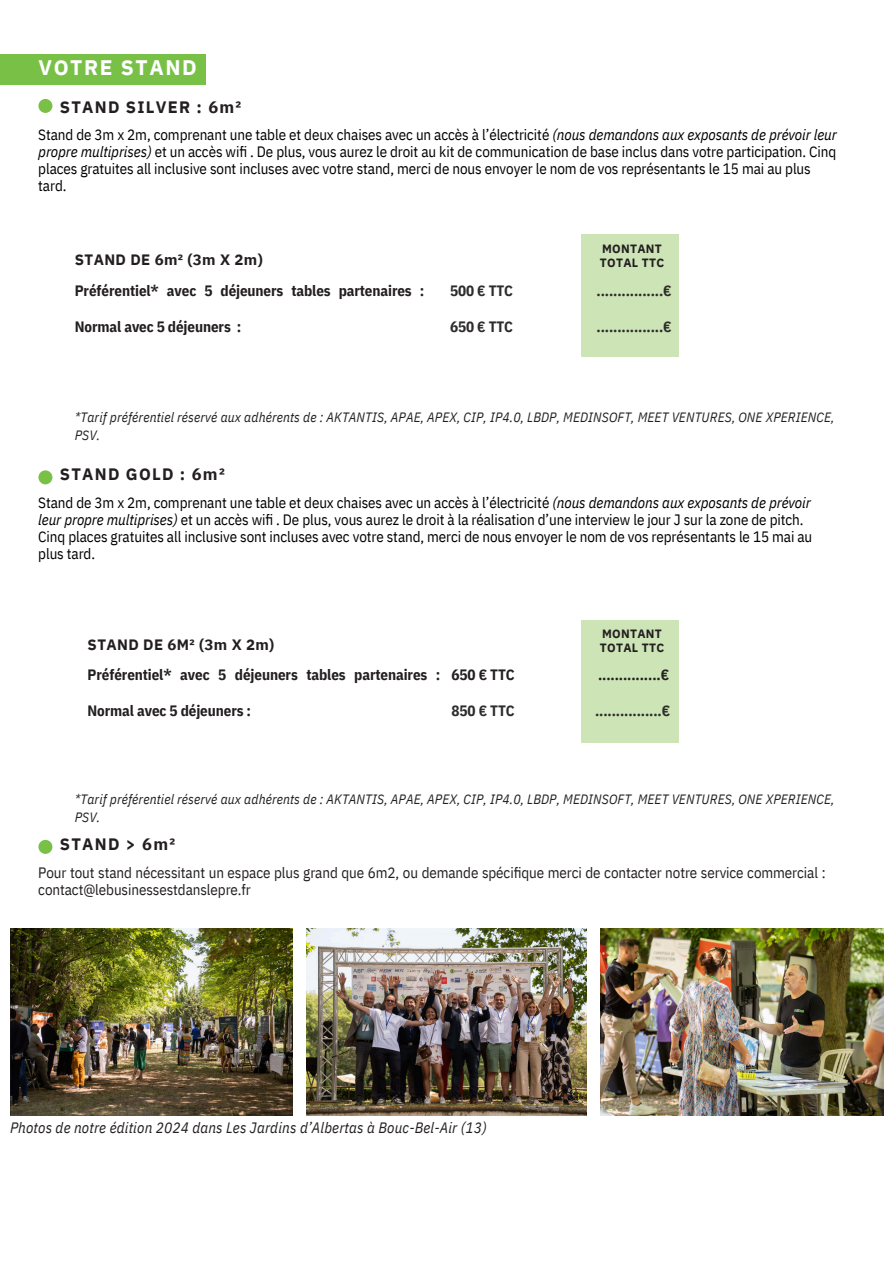
<style>
.page{position:relative;width:894px;height:1264px;background:#fff}
.page>*{position:absolute;margin:0;border:0;box-sizing:border-box;transform-origin:0 0}
.t1{font:700 21px "IBM Plex Sans";letter-spacing:.075em;color:#fff}
.t2{font:700 16.5px "IBM Plex Sans";letter-spacing:.075em;color:#231f20}
.t3{font:15px/16.8px "IBM Plex Sans Cond";letter-spacing:-.005em;color:#000}
.t4{font:700 15px "IBM Plex Sans Cond";letter-spacing:-.005em;color:#231f20}
.t5{font:15px/16.8px "IBM Plex Sans Cond";letter-spacing:-.005em;color:#231f20}
.t6{font:700 15px "IBM Plex Sans Cond";letter-spacing:-.005em;color:#2e2c2b}
.t7{font:italic 15px "IBM Plex Sans Cond";letter-spacing:.01em;color:#231f20}
.t8{font:700 15px "IBM Plex Sans";letter-spacing:.025em;color:#231f20}
.t9{font:italic 13.5px/18px "IBM Plex Sans Cond";letter-spacing:.01em;color:#231f20}
.t10{font:700 12px/14px "IBM Plex Sans";letter-spacing:.025em;color:#231f20}
.s1{font-style:italic}
</style>
<div class="page">
<div style="left:38px;top:470px;width:14px;height:14px;background:#79c146;border-radius:50%"></div>
<div style="left:581px;top:620px;width:98px;height:123px;background:#cce4b6"></div>
<div style="left:0;top:54px;width:206px;height:30px;background:#79c146"></div>
<div style="left:38px;top:99px;width:14px;height:14px;background:#79c146;border-radius:50%"></div>
<div style="left:38px;top:839px;width:14px;height:14px;background:#79c146;border-radius:50%"></div>
<img style="left:306px;top:928px;width:280px;height:187px">
<img style="left:10px;top:928px;width:282px;height:187px">
<div style="left:581px;top:234px;width:98px;height:123px;background:#cce4b6"></div>
<img style="left:600px;top:928px;width:283px;height:187px">
<h1 class="t1" style="left:38px;top:51px;width:160px">VOTRE STAND</h1>
<p class="t2" style="left:60px;top:93px;width:183px">STAND SILVER : 6m²</p>
<p class="t3" style="left:38px;top:125px;width:799px">Stand de 3m x 2m, comprenant une table et deux chaises avec un accès à l’électricité <span class="s1">(nous demandons aux exposants de prévoir leur propre multiprises)</span> et un accès wifi . De plus, vous aurez le droit au kit de communication de base inclus dans votre participation. Cinq places gratuites all inclusive sont incluses avec votre stand, merci de nous envoyer le nom de vos représentants le 15 mai au plus tard.</p>
<p class="t8" style="left:75px;top:248px;width:189px">STAND DE 6m² (3m X 2m)</p>
<p class="t10" style="left:599px;top:241px;width:66px">MONTANT<br>TOTAL TTC</p>
<p class="t4" style="left:75px;top:278px;width:351px">Préférentiel* avec 5 déjeuners tables partenaires :</p>
<p class="t4" style="left:75px;top:314px;width:168px">Normal avec 5 déjeuners :</p>
<p class="t6" style="left:450px;top:278px;width:65px">500 € TTC</p>
<p class="t6" style="left:596px;top:278px;width:77px">................€</p>
<p class="t6" style="left:450px;top:314px;width:65px">650 € TTC</p>
<p class="t6" style="left:596px;top:314px;width:77px">................€</p>
<p class="t9" style="left:75px;top:407px;width:761px">*Tarif préférentiel réservé aux adhérents de : AKTANTIS, APAE, APEX, CIP, IP4.0, LBDP, MEDINSOFT, MEET VENTURES, ONE XPERIENCE,<br>PSV.</p>
<p class="t2" style="left:60px;top:461px;width:166px">STAND GOLD : 6m²</p>
<p class="t3" style="left:38px;top:493px;width:775px">Stand de 3m x 2m, comprenant une table et deux chaises avec un accès à l’électricité <span class="s1">(nous demandons aux exposants de prévoir leur propre multiprises)</span> et un accès wifi . De plus, vous aurez le droit à la réalisation d’une interview le jour J sur la zone de pitch.<br>Cinq places gratuites all inclusive sont incluses avec votre stand, merci de nous envoyer le nom de vos représentants le 15 mai au plus tard.</p>
<p class="t8" style="left:88px;top:632px;width:188px">STAND DE 6M² (3m X 2m)</p>
<p class="t4" style="left:88px;top:663px;width:354px">Préférentiel* avec 5 déjeuners tables partenaires :</p>
<p class="t4" style="left:88px;top:699px;width:165px">Normal avec 5 déjeuners :</p>
<p class="t10" style="left:599px;top:625px;width:66px">MONTANT<br>TOTAL TTC</p>
<p class="t4" style="left:451px;top:663px;width:65px">650 € TTC</p>
<p class="t4" style="left:598px;top:663px;width:72px">...............€</p>
<p class="t6" style="left:451px;top:699px;width:65px">850 € TTC</p>
<p class="t6" style="left:595px;top:699px;width:77px">................€</p>
<p class="t9" style="left:75px;top:789px;width:761px">*Tarif préférentiel réservé aux adhérents de : AKTANTIS, APAE, APEX, CIP, IP4.0, LBDP, MEDINSOFT, MEET VENTURES, ONE XPERIENCE,<br>PSV.</p>
<p class="t2" style="left:60px;top:831px;width:117px">STAND &gt; 6m²</p>
<p class="t5" style="left:38px;top:862px;width:788px">Pour tout stand nécessitant un espace plus grand que 6m2, ou demande spécifique merci de contacter notre service commercial : contact@lebusinessestdanslepre.fr</p>
<p class="t7" style="left:10px;top:1116px;width:478px">Photos de notre édition 2024 dans Les Jardins d’Albertas à Bouc-Bel-Air (13)</p>
</div>
